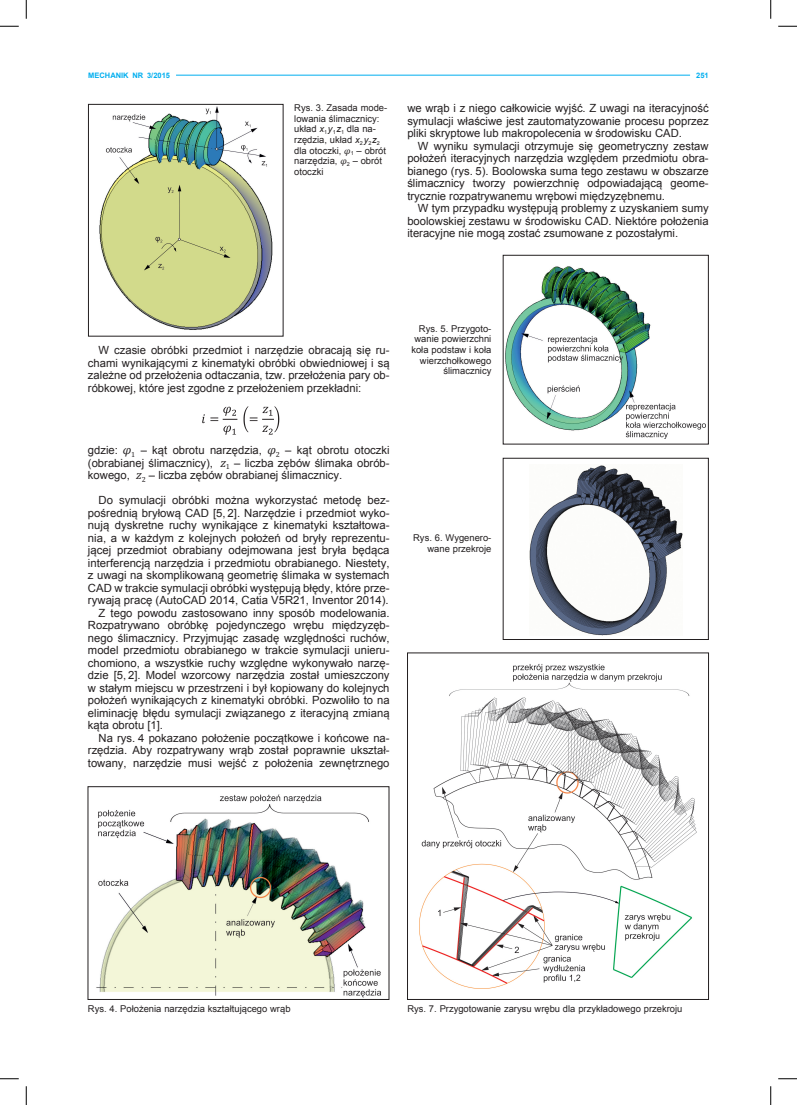
<style>
.page{position:relative;width:797px;height:1105px;background:#fff}
.page>*{position:absolute;margin:0;border:0;box-sizing:border-box;transform-origin:0 0}
.t1{font:11.25px/12.5px "Arial";color:#231f20;text-align:justify}
.t2{font:9.38px/10.6px "Arial";color:#231f20;text-align:right}
.t3{font:700 7.5px "Arial";color:#00aeef}
.s1{font-style:italic}
.s2{font-family:"Cambria";font-style:italic}
.s3{font-family:"Cambria";font-style:italic;font-size:12.5px}
</style>
<div class="page">
<img style="left:99px;top:107px;width:174px;height:223px">
<div style="left:88px;top:104px;width:195px;height:232px;border:1px solid #231f20"></div>
<img style="left:202px;top:406px;width:78px;height:29px">
<img style="left:96px;top:794px;width:286px;height:204px">
<div style="left:88px;top:786px;width:301px;height:214px;border:1px solid #231f20"></div>
<img style="left:505px;top:266px;width:200px;height:172px">
<img style="left:530px;top:465px;width:152px;height:170px">
<div style="left:503px;top:458px;width:205px;height:182px;border:1px solid #231f20"></div>
<img style="left:420px;top:663px;width:276px;height:325px">
<div style="left:407px;top:653px;width:301px;height:347px;border:1px solid #231f20"></div>
<hr style="left:176px;top:75px;width:514px;height:1px;background:#00aeef">
<svg style="left:0;top:25px;width:19px;height:2px"></svg>
<svg style="left:778px;top:25px;width:19px;height:2px"></svg>
<svg style="left:0;top:1078px;width:19px;height:1px"></svg>
<svg style="left:778px;top:1078px;width:19px;height:1px"></svg>
<svg style="left:25px;top:0;width:2px;height:19px"></svg>
<svg style="left:25px;top:1086px;width:2px;height:19px"></svg>
<svg style="left:770px;top:0;width:1px;height:19px"></svg>
<svg style="left:770px;top:1086px;width:1px;height:19px"></svg>
<p class="t3" style="left:88px;top:70px;width:83px">MECHANIK NR 3/2015</p>
<p class="t3" style="left:696px;top:70px;width:14px">251</p>
<p class="t2" style="left:294px;top:103px;width:95px;text-align:left">Rys. 3. Zasada mode&shy;lowania ślimacznicy: układ <span class="s1">x</span><sub>1</sub><span class="s1">y</span><sub>1</sub><span class="s1">z</span><sub>1</sub> dla na&shy;rzędzia, układ <span class="s1">x</span><sub>2</sub><span class="s1">y</span><sub>2</sub><span class="s1">z</span><sub>2 </sub>dla otoczki, <span class="s2">φ</span><sub>1</sub> – obrót narzędzia, <span class="s2">φ</span><sub>2</sub> – obrót otoczki</p>
<p class="t1" style="left:407px;top:102px;width:303px">we wrąb i z niego całkowicie wyjść. Z uwagi na iteracyjność symulacji właściwe jest zautomatyzowanie procesu poprzez pliki skryptowe lub makropolecenia w środowisku CAD.</p>
<p class="t1" style="left:407px;top:140px;width:303px;text-indent:11px">W wyniku symulacji otrzymuje się geometryczny zestaw położeń iteracyjnych narzędzia względem przedmiotu obra&shy;bianego (rys. 5). Boolowska suma tego zestawu w obszarze ślimacznicy tworzy powierzchnię odpowiadającą geome&shy;trycznie rozpatrywanemu wrębowi międzyzębnemu.</p>
<p class="t1" style="left:407px;top:202px;width:303px;text-indent:11px">W tym przypadku występują problemy z uzyskaniem sumy boolowskiej zestawu w środowisku CAD. Niektóre położenia iteracyjne nie mogą zostać zsumowane z pozostałymi.</p>
<p class="t1" style="left:88px;top:344px;width:303px;text-indent:11px">W czasie obróbki przedmiot i narzędzie obracają się ru&shy;chami wynikającymi z kinematyki obróbki obwiedniowej i są zależne od przełożenia odtaczania, tzw. przełożenia pary ob&shy;róbkowej, które jest zgodne z przełożeniem przekładni:</p>
<p class="t1" style="left:88px;top:444px;width:303px">gdzie: <span class="s3">φ</span><sub>1</sub> – kąt obrotu narzędzia, <span class="s3">φ</span><sub>2</sub> – kąt obrotu otoczki (obrabianej ślimacznicy), <span class="s3">z</span><sub>1</sub> – liczba zębów ślimaka obrób&shy;kowego, <span class="s3">z</span><sub>2</sub> – liczba zębów obrabianej ślimacznicy.</p>
<p class="t1" style="left:99px;top:494px;width:292px">Do symulacji obróbki można wykorzystać metodę bez-</p>
<p class="t1" style="left:88px;top:507px;width:303px">pośrednią bryłową CAD [5, 2]. Narzędzie i przedmiot wyko-</p>
<p class="t1" style="left:88px;top:519px;width:303px">nują dyskretne ruchy wynikające z kinematyki kształtowa-</p>
<p class="t1" style="left:88px;top:532px;width:303px">nia, a w każdym z kolejnych położeń od bryły reprezentu-</p>
<p class="t1" style="left:88px;top:544px;width:303px">jącej przedmiot obrabiany odejmowana jest bryła będąca</p>
<p class="t1" style="left:88px;top:557px;width:303px">interferencją narzędzia i przedmiotu obrabianego. Niestety,</p>
<p class="t1" style="left:88px;top:569px;width:303px">z uwagi na skomplikowaną geometrię ślimaka w systemach</p>
<p class="t1" style="left:88px;top:582px;width:303px">CAD w trakcie symulacji obróbki występują błędy, które prze-</p>
<p class="t1" style="left:88px;top:594px;width:302px">rywają pracę (AutoCAD 2014, Catia V5R21, Inventor 2014).</p>
<p class="t1" style="left:99px;top:607px;width:292px">Z tego powodu zastosowano inny sposób modelowania.</p>
<p class="t1" style="left:88px;top:619px;width:303px">Rozpatrywano obróbkę pojedynczego wrębu międzyzęb-</p>
<p class="t1" style="left:88px;top:632px;width:303px">nego ślimacznicy. Przyjmując zasadę względności ruchów,</p>
<p class="t1" style="left:88px;top:644px;width:303px">model przedmiotu obrabianego w trakcie symulacji unieru-</p>
<p class="t1" style="left:88px;top:657px;width:303px">chomiono, a wszystkie ruchy względne wykonywało narzę-</p>
<p class="t1" style="left:88px;top:669px;width:303px">dzie [5, 2]. Model wzorcowy narzędzia został umieszczony</p>
<p class="t1" style="left:88px;top:682px;width:303px">w stałym miejscu w przestrzeni i był kopiowany do kolejnych</p>
<p class="t1" style="left:88px;top:694px;width:303px">położeń wynikających z kinematyki obróbki. Pozwoliło to na</p>
<p class="t1" style="left:88px;top:707px;width:303px">eliminację błędu symulacji związanego z iteracyjną zmianą</p>
<p class="t1" style="left:88px;top:719px;width:77px">kąta obrotu [1].</p>
<p class="t1" style="left:99px;top:732px;width:292px">Na rys. 4 pokazano położenie początkowe i końcowe na-</p>
<p class="t1" style="left:88px;top:744px;width:303px">rzędzia. Aby rozpatrywany wrąb został poprawnie ukształ-</p>
<p class="t1" style="left:88px;top:757px;width:303px">towany, narzędzie musi wejść z położenia zewnętrznego</p>
<p class="t2" style="left:411px;top:323px;width:81px">Rys. 5. Przygoto&shy;wanie powierzchni koła podstaw i koła wierzchołkowego ślimacznicy</p>
<p class="t2" style="left:413px;top:533px;width:80px">Rys. 6. Wygenero&shy;wane przekroje</p>
<p class="t2" style="left:88px;top:1004px;width:204px">Rys. 4. Położenia narzędzia kształtującego wrąb</p>
<p class="t2" style="left:407px;top:1004px;width:276px">Rys. 7. Przygotowanie zarysu wrębu dla przykładowego przekroju</p>
</div>
